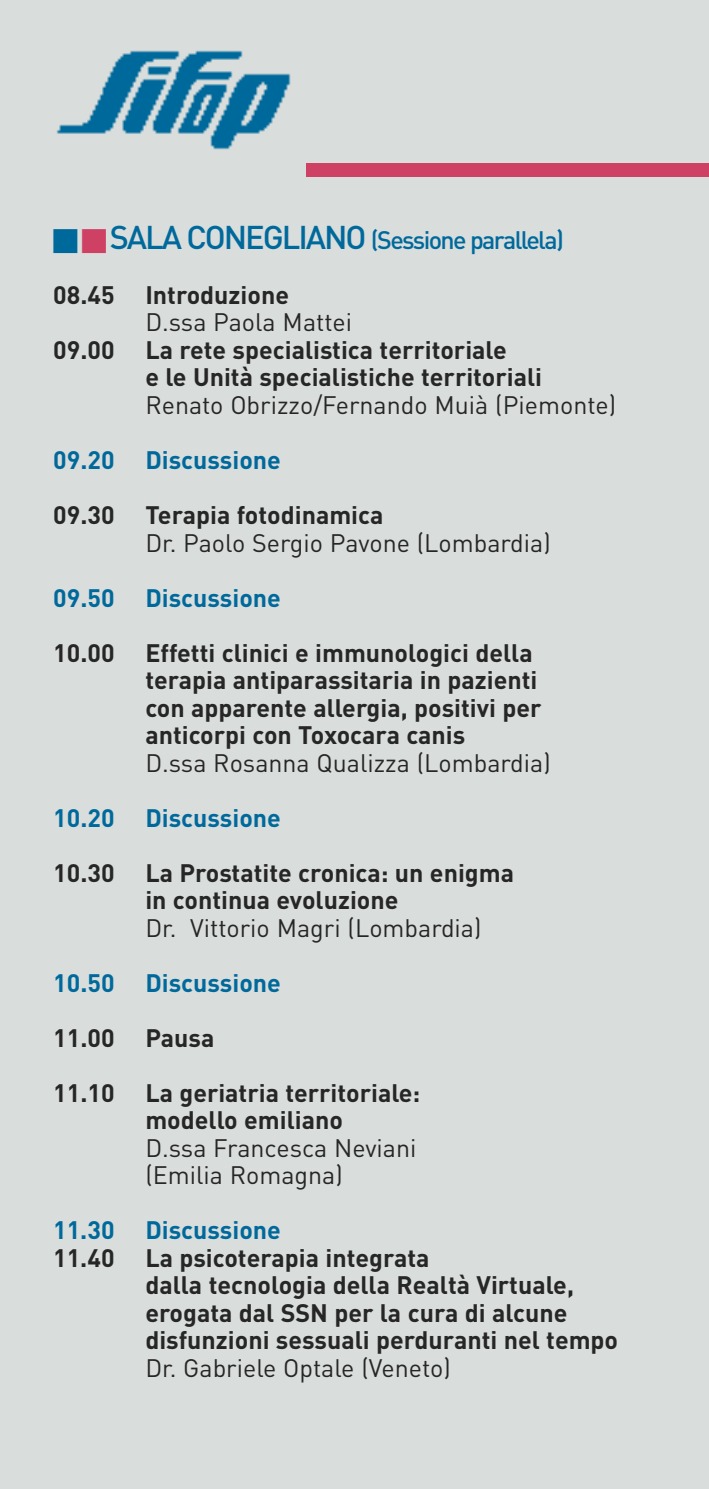
<style>
.page{position:relative;width:709px;height:1489px;background:#fff}
.page>*{position:absolute;margin:0;border:0;box-sizing:border-box;transform-origin:0 0}
.t1{font:700 25px/27.5px "DIN";color:#272627}
.t2{font:25px/27.5px "DIN";color:#272627}
.t3{font:700 25px "DIN";color:#00699c}
.t4{font:500 25px "DIN";letter-spacing:-.065em;color:#00699c}
.s1{color:#cf4065}
.s2{font-size:32.5px}
</style>
<div class="page">
<div style="left:0;top:0;width:709px;height:1488px;background:#d9dddb"></div>
<img style="left:56px;top:50px;width:235px;height:100px">
<div style="left:306px;top:163px;width:403px;height:13px;background:#cf4065"></div>
<p class="t4" style="left:53px;top:225px;width:512px">■ <span class="s1">■</span> <span class="s2">SALA CONEGLIANO</span> (Sessione parallela)</p>
<p class="t1" style="left:53px;top:281px;width:237px">08.45 Introduzione</p>
<p class="t2" style="left:145px;top:309px;width:208px">D.ssa Paola Mattei</p>
<p class="t1" style="left:145px;top:336px;width:398px;text-indent:-92px">09.00 La rete specialistica territoriale<br>e le Unità specialistiche territoriali</p>
<p class="t2" style="left:145px;top:391px;width:472px">Renato Obrizzo/Fernando Muià (Piemonte)</p>
<p class="t3" style="left:53px;top:445px;width:229px">09.20 Discussione</p>
<p class="t1" style="left:53px;top:501px;width:332px">09.30 Terapia fotodinamica</p>
<p class="t2" style="left:145px;top:529px;width:407px">Dr. Paolo Sergio Pavone (Lombardia)</p>
<p class="t3" style="left:53px;top:583px;width:229px">09.50 Discussione</p>
<p class="t1" style="left:145px;top:639px;width:397px;text-indent:-92px">10.00 Effetti clinici e immunologici della terapia antiparassitaria in pazienti con apparente allergia, positivi per anticorpi con Toxocara canis</p>
<p class="t2" style="left:145px;top:749px;width:407px">D.ssa Rosanna Qualizza (Lombardia)</p>
<p class="t3" style="left:53px;top:803px;width:229px">10.20 Discussione</p>
<p class="t1" style="left:145px;top:859px;width:370px;text-indent:-92px">10.30 La Prostatite cronica: un enigma in continua evoluzione</p>
<p class="t2" style="left:145px;top:914px;width:338px">Dr. Vittorio Magri (Lombardia)</p>
<p class="t3" style="left:53px;top:968px;width:229px">10.50 Discussione</p>
<p class="t1" style="left:53px;top:1024px;width:163px">11.00 Pausa</p>
<p class="t1" style="left:53px;top:1079px;width:368px;text-align:center">11.10 La geriatria territoriale: modello emiliano</p>
<p class="t2" style="left:145px;top:1134px;width:272px">D.ssa Francesca Neviani (Emilia Romagna)</p>
<p class="t3" style="left:53px;top:1215px;width:229px">11.30 Discussione</p>
<p class="t1" style="left:145px;top:1244px;width:474px;text-indent:-92px">11.40 La psicoterapia integrata<br>dalla tecnologia della Realtà Virtuale, erogata dal SSN per la cura di alcune disfunzioni sessuali perduranti nel tempo</p>
<p class="t2" style="left:145px;top:1354px;width:307px">Dr. Gabriele Optale (Veneto)</p>
</div>
